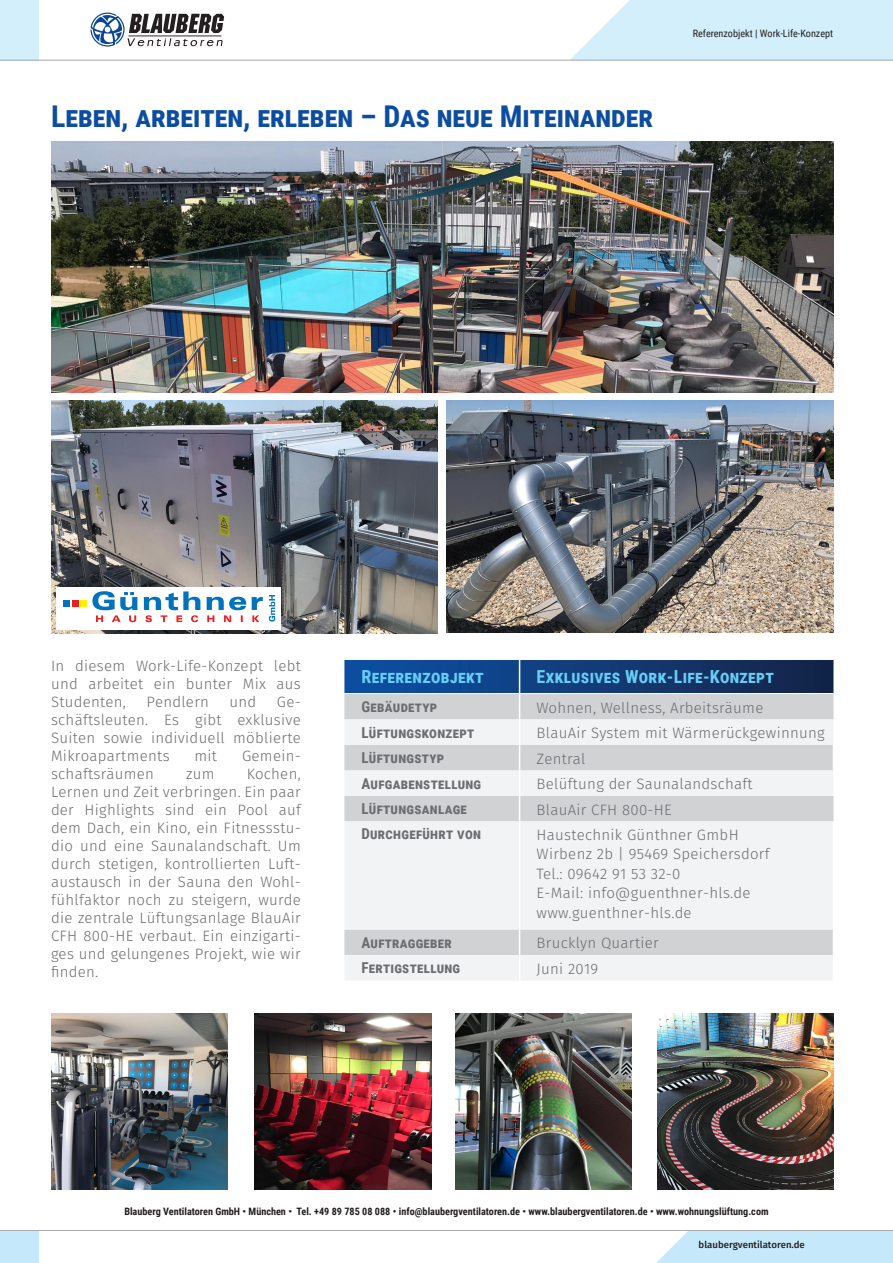
<style>
.page{position:relative;width:893px;height:1263px;background:#fff}
.page>*{position:absolute;margin:0;border:0;box-sizing:border-box;transform-origin:0 0}
.t1{font:700 30px "Roboto Condensed";color:#0d4da1}
.t2{font:700 18px "Roboto Condensed";letter-spacing:.02em;color:#67cef5}
.t3{font:300 15px/18px "Fira Sans";letter-spacing:.02em;color:#6c6d70;text-align:justify}
.t4{font:700 15px "Roboto Condensed";letter-spacing:.02em;color:#6c6d70}
.t5{font:700 10.2px "Roboto Condensed";color:#231f20}
.t6{font:10.2px "Roboto Condensed";color:#231f20}
.t7{font:500 9.6px "Fira Sans";color:#231f20}
</style>
<div class="page">
<img style="left:51px;top:141px;width:782px;height:251px">
<img style="left:51px;top:400px;width:387px;height:234px">
<img style="left:446px;top:400px;width:387px;height:232px">
<img style="left:51px;top:1013px;width:176px;height:176px">
<img style="left:255px;top:1013px;width:176px;height:176px">
<img style="left:455px;top:1013px;width:177px;height:176px">
<img style="left:657px;top:1013px;width:176px;height:176px">
<svg style="left:344px;top:821px;width:489px;height:159px;fill:#f2f3f4"></svg>
<svg style="left:344px;top:659px;width:490px;height:162px"></svg>
<hr style="left:519px;top:821px;width:1px;height:108px;background:#fff">
<svg style="left:519px;top:929px;width:1px;height:51px"></svg>
<div style="left:656px;top:1231px;width:237px;height:32px;background:#c5e9fa"></div>
<div style="left:0;top:1230px;width:39px;height:33px;background:#c5e9fa"></div>
<hr style="left:0;top:1230px;width:893px;height:1px;background:#a8a9ad">
<svg style="left:570px;top:0;width:323px;height:60px;background:#d6f0fa"></svg>
<div style="left:0;top:0;width:39px;height:60px;background:#d3effb"></div>
<svg style="left:91px;top:13px;width:133px;height:34px"></svg>
<hr style="left:0;top:60px;width:893px;height:1px;background:#a8a9ad">
<div style="left:57px;top:587px;width:224px;height:42px;background:#fff"></div>
<svg style="left:269px;top:595px;width:6px;height:27px"></svg>
<svg style="left:92px;top:591px;width:171px;height:31px"></svg>
<svg style="left:72px;top:600px;width:6px;height:6px"></svg>
<div style="left:63px;top:600px;width:7px;height:6px;background:#0073bc"></div>
<div style="left:80px;top:600px;width:7px;height:6px;background:#fff101"></div>
<h1 class="t1" style="left:51px;top:95px;width:604px">Leben, arbeiten, erleben – Das neue Miteinander</h1>
<p class="t6" style="left:693px;top:26px;width:142px">Referenzobjekt | Work-Life-Konzept</p>
<p class="t3" style="left:51px;top:658px;width:251px">In diesem Work-Life-Konzept lebt und arbeitet ein bunter Mix aus Studenten,</p>
<p class="t3" style="left:146px;top:694px;width:64px">Pendlern</p>
<p class="t3" style="left:230px;top:694px;width:28px">und</p>
<p class="t3" style="left:51px;top:694px;width:251px;text-indent:226px">Ge&shy;schäftsleuten. Es gibt exklusive Suiten sowie individuell möblierte Mikroapartments</p>
<p class="t3" style="left:195px;top:748px;width:24px">mit</p>
<p class="t3" style="left:242px;top:748px;width:60px">Gemein-</p>
<p class="t3" style="left:51px;top:766px;width:251px;text-indent:196px">Kochen, Lernen und Zeit verbringen. Ein paar der Highlights sind ein Pool auf dem Dach, ein Kino, ein Fitnessstu&shy;dio und eine Saunalandschaft. Um durch stetigen, kontrollierten Luft&shy;austausch in der Sauna den Wohl&shy;fühlfaktor noch zu steigern, wurde die zentrale Lüftungsanlage BlauAir CFH 800-HE verbaut. Ein einzigarti&shy;ges und gelungenes Projekt, wie wir finden.</p>
<p class="t3" style="left:51px;top:766px;width:104px">schaftsräumen</p>
<p class="t3" style="left:186px;top:766px;width:30px">zum</p>
<p class="t2" style="left:361px;top:664px;width:124px">Referenzobjekt</p>
<p class="t2" style="left:537px;top:664px;width:239px">Exklusives Work-Life-Konzept</p>
<p class="t4" style="left:361px;top:696px;width:77px">Gebäudetyp</p>
<p class="t3" style="left:537px;top:699px;width:228px">Wohnen, Wellness, Arbeitsräume</p>
<p class="t4" style="left:361px;top:722px;width:114px">Lüftungskonzept</p>
<p class="t3" style="left:537px;top:725px;width:290px">BlauAir System mit Wärmerückgewinnung</p>
<p class="t4" style="left:361px;top:747px;width:84px">Lüftungstyp</p>
<p class="t3" style="left:537px;top:750px;width:50px">Zentral</p>
<p class="t4" style="left:361px;top:773px;width:121px">Aufgabenstellung</p>
<p class="t3" style="left:537px;top:776px;width:218px">Belüftung der Saunalandschaft</p>
<p class="t4" style="left:361px;top:798px;width:107px">Lüftungsanlage</p>
<p class="t3" style="left:537px;top:801px;width:137px">BlauAir CFH 800-HE</p>
<p class="t4" style="left:361px;top:823px;width:121px">Durchgeführt von</p>
<p class="t3" style="left:537px;top:826px;width:234px;line-height:19.5px;text-align:left">Haustechnik Günthner GmbH<br>Wirbenz 2b | 95469 Speichersdorf<br>Tel.: 09642 91 53 32-0<br>E-Mail: info@guenthner-hls.de www.guenthner-hls.de</p>
<p class="t4" style="left:361px;top:932px;width:92px">Auftraggeber</p>
<p class="t3" style="left:537px;top:935px;width:124px">Brucklyn Quartier</p>
<p class="t4" style="left:361px;top:957px;width:100px">Fertigstellung</p>
<p class="t3" style="left:537px;top:960px;width:63px">Juni 2019</p>
<p class="t5" style="left:124px;top:1204px;width:646px">Blauberg Ventilatoren GmbH • München • Tel. +49 89 785 08 088 • info@blaubergventilatoren.de • www.blaubergventilatoren.de • www.wohnungslüftung.com</p>
<p class="t7" style="left:699px;top:1238px;width:108px">blaubergventilatoren.de</p>
</div>
